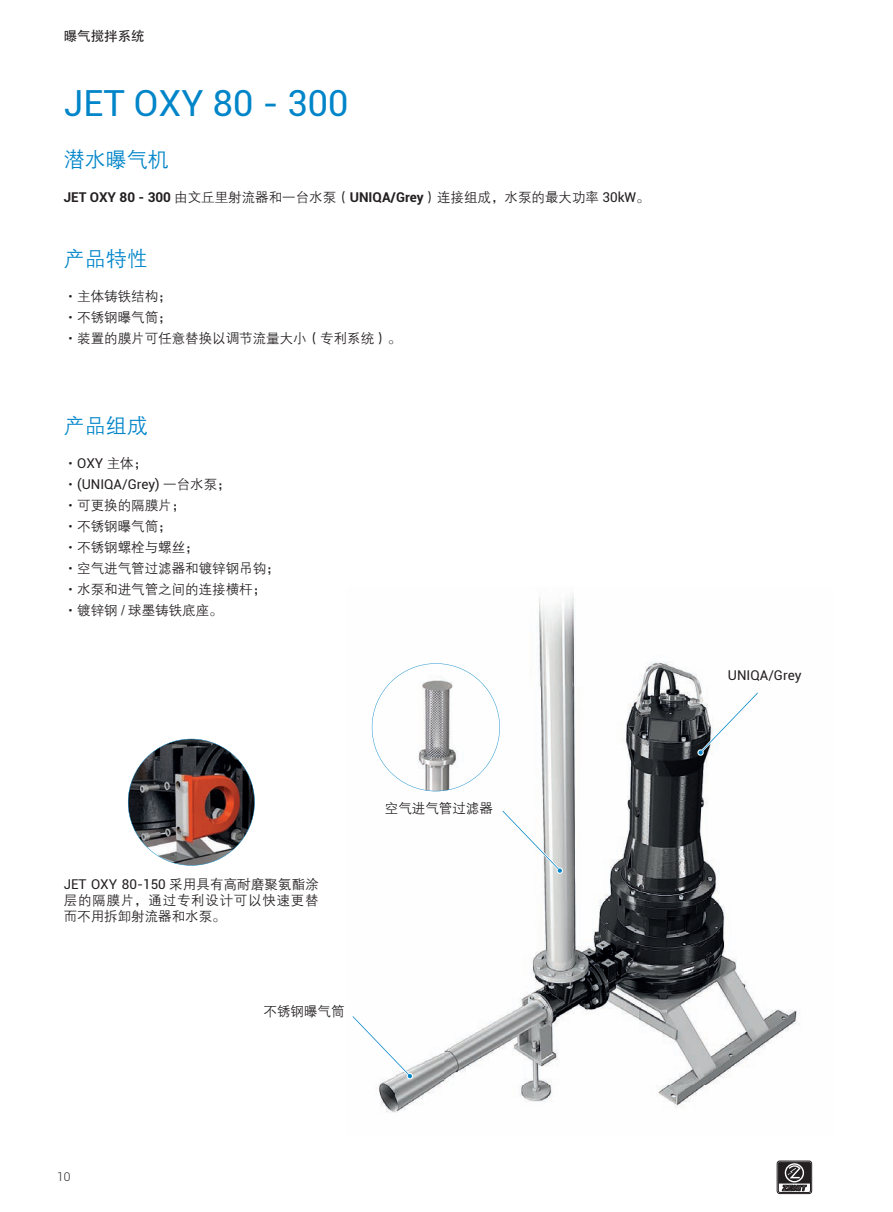
<style>
.page{position:relative;width:893px;height:1212px;background:#fff}
.page>*{position:absolute;margin:0;border:0;box-sizing:border-box;transform-origin:0 0}
.t1{font:36px "Roboto";color:#0185c9}
.t2{font:21px "FZZDXJW GB1 0";color:#0185c9}
.t3{font:13.5px/21px "FZZDXJW GB1 0";color:#231f20}
.t4{font:13.5px "Roboto";color:#231f20}
.t5{font:13.5px/16.2px "FZZDXJW GB1 0";letter-spacing:.055em;color:#231f20}
.t6{font:13.5px "FZZDXJW GB1 0";color:#231f20}
.t7{font:300 12px "Roboto";color:#231f20}
.s1{font-family:"Roboto";font-weight:700}
.s2{font-family:"Roboto"}
.s3{font-family:"FZZDXJW GB1 0"}
</style>
<div class="page">
<div style="left:777px;top:1160px;width:35px;height:34px;border:1px solid #231f20;border-radius:3px"></div>
<div style="left:778px;top:1162px;width:33px;height:30px;border:1px solid #231f20;border-radius:2px"></div>
<svg style="left:778px;top:1162px;width:32px;height:29px"></svg>
<img style="left:538px;top:594px;width:163px;height:92px">
<img style="left:371px;top:724px;width:24px;height:389px">
<img style="left:444px;top:686px;width:356px;height:422px">
<img style="left:395px;top:791px;width:49px;height:322px">
<svg style="left:128px;top:739px;width:127px;height:126px"></svg>
<svg style="left:372px;top:663px;width:128px;height:128px"></svg>
<svg style="left:502px;top:810px;width:60px;height:63px"></svg>
<svg style="left:352px;top:1016px;width:61px;height:63px"></svg>
<svg style="left:698px;top:692px;width:60px;height:63px"></svg>
<p class="t6" style="left:64px;top:28px;width:82px">曝气搅拌系统</p>
<h1 class="t1" style="left:64px;top:78px;width:286px">JET OXY 80 - 300</h1>
<h2 class="t2" style="left:64px;top:149px;width:106px">潜水曝气机</h2>
<p class="t3" style="left:64px;top:187px;width:587px"><span class="s1">JET OXY 80 - 300</span> 由文丘里射流器和一台水泵（<span class="s1">UNIQA/Grey</span>）连接组成，水泵的最大功率 <span class="s2">30kW</span>。</p>
<h2 class="t2" style="left:64px;top:247px;width:85px">产品特性</h2>
<p class="t3" style="left:64px;top:286px;width:339px">·主体铸铁结构；<br>·不锈钢曝气筒；<br>·装置的膜片可任意替换以调节流量大小（专利系统）。</p>
<h2 class="t2" style="left:64px;top:414px;width:85px">产品组成</h2>
<p class="t3" style="left:64px;top:453px;width:85px">·<span class="s2">OXY</span> 主体；</p>
<p class="t4" style="left:64px;top:474px;width:168px"><span class="s3">·</span>(UNIQA/Grey) <span class="s3">一台水泵；</span></p>
<p class="t3" style="left:64px;top:495px;width:217px">·可更换的隔膜片；<br>·不锈钢曝气筒；<br>·不锈钢螺栓与螺丝；<br>·空气进气管过滤器和镀锌钢吊钩；·水泵和进气管之间的连接横杆；·镀锌钢 / 球墨铸铁底座。</p>
<p class="t4" style="left:64px;top:874px;width:257px">JET OXY 80-150 <span class="s3">采用具有高耐磨聚氨酯涂</span></p>
<p class="t5" style="left:64px;top:892px;width:256px">层的隔膜片，通过专利设计可以快速更替而不用拆卸射流器和水泵。</p>
<p class="t3" style="left:264px;top:1001px;width:82px">不锈钢曝气筒</p>
<p class="t3" style="left:385px;top:798px;width:109px">空气进气管过滤器</p>
<p class="t7" style="left:57px;top:1169px;width:15px">10</p>
<p class="t4" style="left:728px;top:666px;width:75px">UNIQA/Grey</p>
</div>
